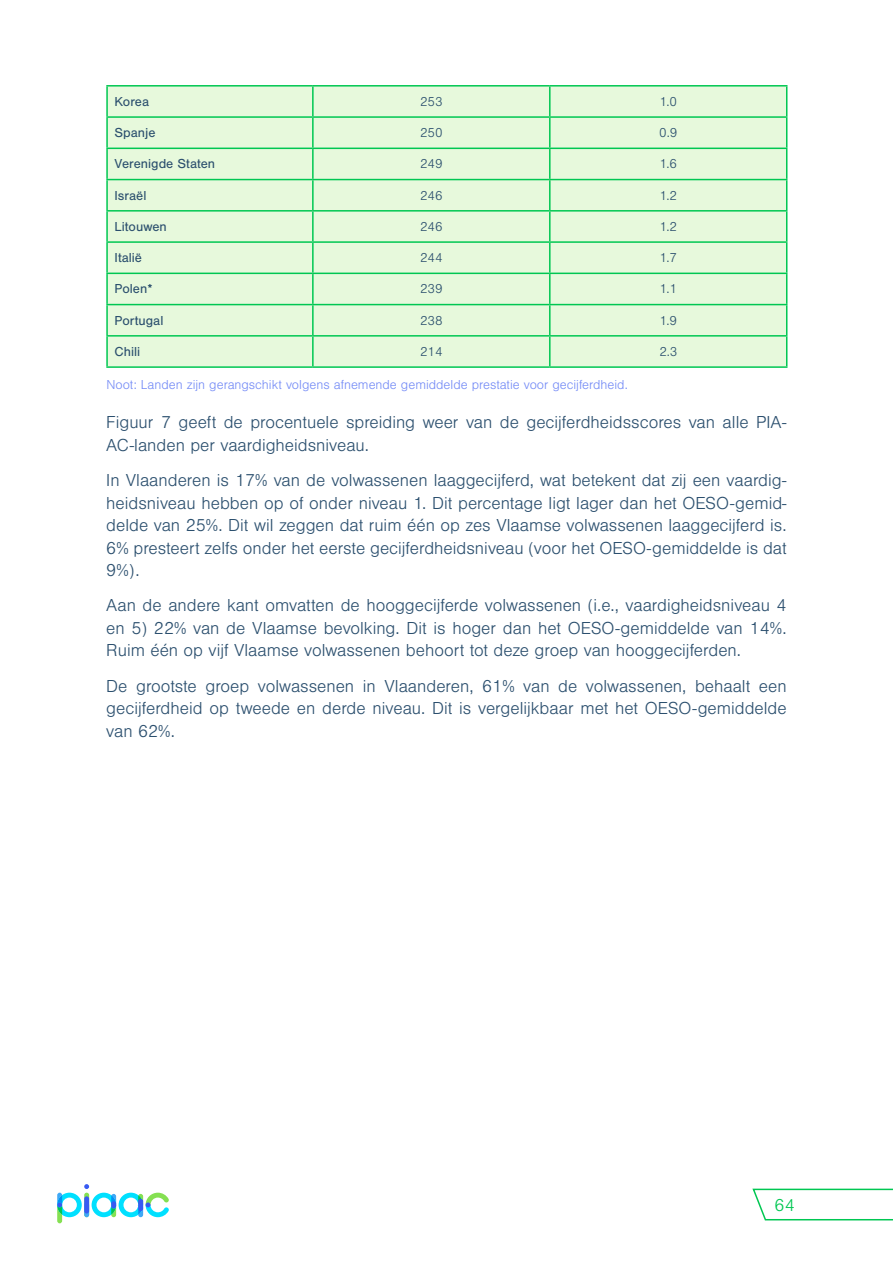
<style>
.page{position:relative;width:893px;height:1263px;background:#fff}
.page>*{position:absolute;margin:0;border:0;box-sizing:border-box;transform-origin:0 0}
.t1{font:300 18px/22.5px "Nimbus San";color:#2b4f6e;text-align:justify}
.t2{font:300 18px "Nimbus San";color:#00c752}
.t3{font:300 13.5px "Nimbus San";color:#748bf6}
.t4{font:13.5px "Nimbus San";color:#2b4f6e}
.t5{font:300 13.5px "Nimbus San";color:#2b4f6e}
</style>
<div class="page">
<svg style="left:57px;top:1184px;width:112px;height:39px"></svg>
<div style="left:138px;top:1199px;width:5px;height:12px;background:#385af2;border-radius:2px"></div>
<svg style="left:752px;top:1188px;width:141px;height:33px"></svg>
<div style="left:108px;top:87px;width:678px;height:279px;background:#e7f9dc"></div>
<hr style="left:106px;top:87px;width:2px;height:29px;background:#00c752">
<hr style="left:312px;top:87px;width:2px;height:29px;background:#00c752">
<hr style="left:549px;top:87px;width:2px;height:29px;background:#00c752">
<svg style="left:786px;top:87px;width:1px;height:29px"></svg>
<hr style="left:106px;top:118px;width:2px;height:30px;background:#00c752">
<hr style="left:312px;top:118px;width:2px;height:30px;background:#00c752">
<hr style="left:549px;top:118px;width:2px;height:30px;background:#00c752">
<hr style="left:786px;top:118px;width:1px;height:30px;background:#00c752">
<hr style="left:106px;top:149px;width:2px;height:30px;background:#00c752">
<hr style="left:312px;top:149px;width:2px;height:30px;background:#00c752">
<hr style="left:549px;top:149px;width:2px;height:30px;background:#00c752">
<hr style="left:786px;top:149px;width:1px;height:30px;background:#00c752">
<hr style="left:106px;top:180px;width:2px;height:30px;background:#00c752">
<hr style="left:312px;top:180px;width:2px;height:30px;background:#00c752">
<hr style="left:549px;top:180px;width:2px;height:30px;background:#00c752">
<hr style="left:786px;top:180px;width:1px;height:30px;background:#00c752">
<hr style="left:106px;top:212px;width:2px;height:29px;background:#00c752">
<hr style="left:312px;top:212px;width:2px;height:29px;background:#00c752">
<hr style="left:549px;top:212px;width:2px;height:29px;background:#00c752">
<svg style="left:786px;top:212px;width:1px;height:29px"></svg>
<hr style="left:106px;top:243px;width:2px;height:30px;background:#00c752">
<hr style="left:312px;top:243px;width:2px;height:30px;background:#00c752">
<hr style="left:549px;top:243px;width:2px;height:30px;background:#00c752">
<hr style="left:786px;top:243px;width:1px;height:30px;background:#00c752">
<hr style="left:106px;top:274px;width:2px;height:30px;background:#00c752">
<hr style="left:312px;top:274px;width:2px;height:30px;background:#00c752">
<hr style="left:549px;top:274px;width:2px;height:30px;background:#00c752">
<hr style="left:786px;top:274px;width:1px;height:30px;background:#00c752">
<hr style="left:106px;top:305px;width:2px;height:30px;background:#00c752">
<hr style="left:312px;top:305px;width:2px;height:30px;background:#00c752">
<hr style="left:549px;top:305px;width:2px;height:30px;background:#00c752">
<hr style="left:786px;top:305px;width:1px;height:30px;background:#00c752">
<hr style="left:106px;top:337px;width:2px;height:29px;background:#00c752">
<hr style="left:312px;top:337px;width:2px;height:29px;background:#00c752">
<hr style="left:549px;top:337px;width:2px;height:29px;background:#00c752">
<svg style="left:786px;top:337px;width:1px;height:29px"></svg>
<hr style="left:106px;top:85px;width:207px;height:2px;background:#00c752">
<hr style="left:313px;top:85px;width:237px;height:2px;background:#00c752">
<hr style="left:550px;top:85px;width:237px;height:2px;background:#00c752">
<hr style="left:106px;top:116px;width:207px;height:2px;background:#00c752">
<hr style="left:313px;top:116px;width:237px;height:2px;background:#00c752">
<hr style="left:550px;top:116px;width:237px;height:2px;background:#00c752">
<hr style="left:106px;top:148px;width:207px;height:1px;background:#00c752">
<hr style="left:313px;top:148px;width:237px;height:1px;background:#00c752">
<hr style="left:550px;top:148px;width:237px;height:1px;background:#00c752">
<hr style="left:106px;top:179px;width:207px;height:1px;background:#00c752">
<hr style="left:313px;top:179px;width:237px;height:1px;background:#00c752">
<hr style="left:550px;top:179px;width:237px;height:1px;background:#00c752">
<hr style="left:106px;top:210px;width:207px;height:2px;background:#00c752">
<hr style="left:313px;top:210px;width:237px;height:2px;background:#00c752">
<hr style="left:550px;top:210px;width:237px;height:2px;background:#00c752">
<hr style="left:106px;top:241px;width:207px;height:2px;background:#00c752">
<hr style="left:313px;top:241px;width:237px;height:2px;background:#00c752">
<hr style="left:550px;top:241px;width:237px;height:2px;background:#00c752">
<hr style="left:106px;top:273px;width:207px;height:1px;background:#00c752">
<hr style="left:313px;top:273px;width:237px;height:1px;background:#00c752">
<hr style="left:550px;top:273px;width:237px;height:1px;background:#00c752">
<hr style="left:106px;top:304px;width:207px;height:1px;background:#00c752">
<hr style="left:313px;top:304px;width:237px;height:1px;background:#00c752">
<hr style="left:550px;top:304px;width:237px;height:1px;background:#00c752">
<hr style="left:106px;top:335px;width:207px;height:2px;background:#00c752">
<hr style="left:313px;top:335px;width:237px;height:2px;background:#00c752">
<hr style="left:550px;top:335px;width:237px;height:2px;background:#00c752">
<hr style="left:106px;top:366px;width:207px;height:2px;background:#00c752">
<hr style="left:313px;top:366px;width:237px;height:2px;background:#00c752">
<hr style="left:550px;top:366px;width:237px;height:2px;background:#00c752">
<p class="t4" style="left:115px;top:94px;width:36px">Korea</p>
<p class="t5" style="left:420px;top:94px;width:24px">253</p>
<p class="t5" style="left:660px;top:94px;width:19px">1.0</p>
<p class="t4" style="left:115px;top:125px;width:42px">Spanje</p>
<p class="t5" style="left:420px;top:126px;width:24px">250</p>
<p class="t5" style="left:659px;top:126px;width:20px">0.9</p>
<p class="t4" style="left:115px;top:157px;width:102px">Verenigde Staten</p>
<p class="t5" style="left:420px;top:157px;width:24px">249</p>
<p class="t5" style="left:660px;top:157px;width:19px">1.6</p>
<p class="t4" style="left:115px;top:188px;width:33px">Israël</p>
<p class="t5" style="left:420px;top:188px;width:24px">246</p>
<p class="t5" style="left:660px;top:188px;width:19px">1.2</p>
<p class="t4" style="left:115px;top:219px;width:54px">Litouwen</p>
<p class="t5" style="left:420px;top:219px;width:24px">246</p>
<p class="t5" style="left:660px;top:219px;width:19px">1.2</p>
<p class="t4" style="left:115px;top:250px;width:29px">Italië</p>
<p class="t5" style="left:420px;top:251px;width:24px">244</p>
<p class="t5" style="left:660px;top:251px;width:19px">1.7</p>
<p class="t4" style="left:115px;top:282px;width:39px">Polen*</p>
<p class="t5" style="left:420px;top:282px;width:24px">239</p>
<p class="t5" style="left:660px;top:282px;width:19px">1.1</p>
<p class="t4" style="left:115px;top:313px;width:50px">Portugal</p>
<p class="t5" style="left:420px;top:313px;width:24px">238</p>
<p class="t5" style="left:660px;top:313px;width:19px">1.9</p>
<p class="t4" style="left:115px;top:344px;width:27px">Chili</p>
<p class="t5" style="left:420px;top:344px;width:24px">214</p>
<p class="t5" style="left:659px;top:344px;width:19px">2.3</p>
<p class="t3" style="left:106px;top:378px;width:523px">Noot: Landen zijn gerangschikt volgens afnemende gemiddelde prestatie voor gecijferdheid.</p>
<p class="t1" style="left:106px;top:412px;width:682px">Figuur 7 geeft de procentuele spreiding weer van de gecijferdheidsscores van alle PIA-<br>AC-landen per vaardigheidsniveau.</p>
<p class="t1" style="left:106px;top:469px;width:682px">In Vlaanderen is 17% van de volwassenen laaggecijferd, wat betekent dat zij een vaardig&shy;heidsniveau hebben op of onder niveau 1. Dit percentage ligt lager dan het OESO-gemid&shy;delde van 25%. Dit wil zeggen dat ruim één op zes Vlaamse volwassenen laaggecijferd is.<br>6% presteert zelfs onder het eerste gecijferdheidsniveau (voor het OESO-gemiddelde is dat 9%).</p>
<p class="t1" style="left:106px;top:595px;width:682px">Aan de andere kant omvatten de hooggecijferde volwassenen (i.e., vaardigheidsniveau 4 en 5) 22% van de Vlaamse bevolking. Dit is hoger dan het OESO-gemiddelde van 14%.<br>Ruim één op vijf Vlaamse volwassenen behoort tot deze groep van hooggecijferden.</p>
<p class="t1" style="left:106px;top:675px;width:682px">De grootste groep volwassenen in Vlaanderen, 61% van de volwassenen, behaalt een gecijferdheid op tweede en derde niveau. Dit is vergelijkbaar met het OESO-gemiddelde van 62%.</p>
<p class="t2" style="left:775px;top:1195px;width:22px">64</p>
</div>
